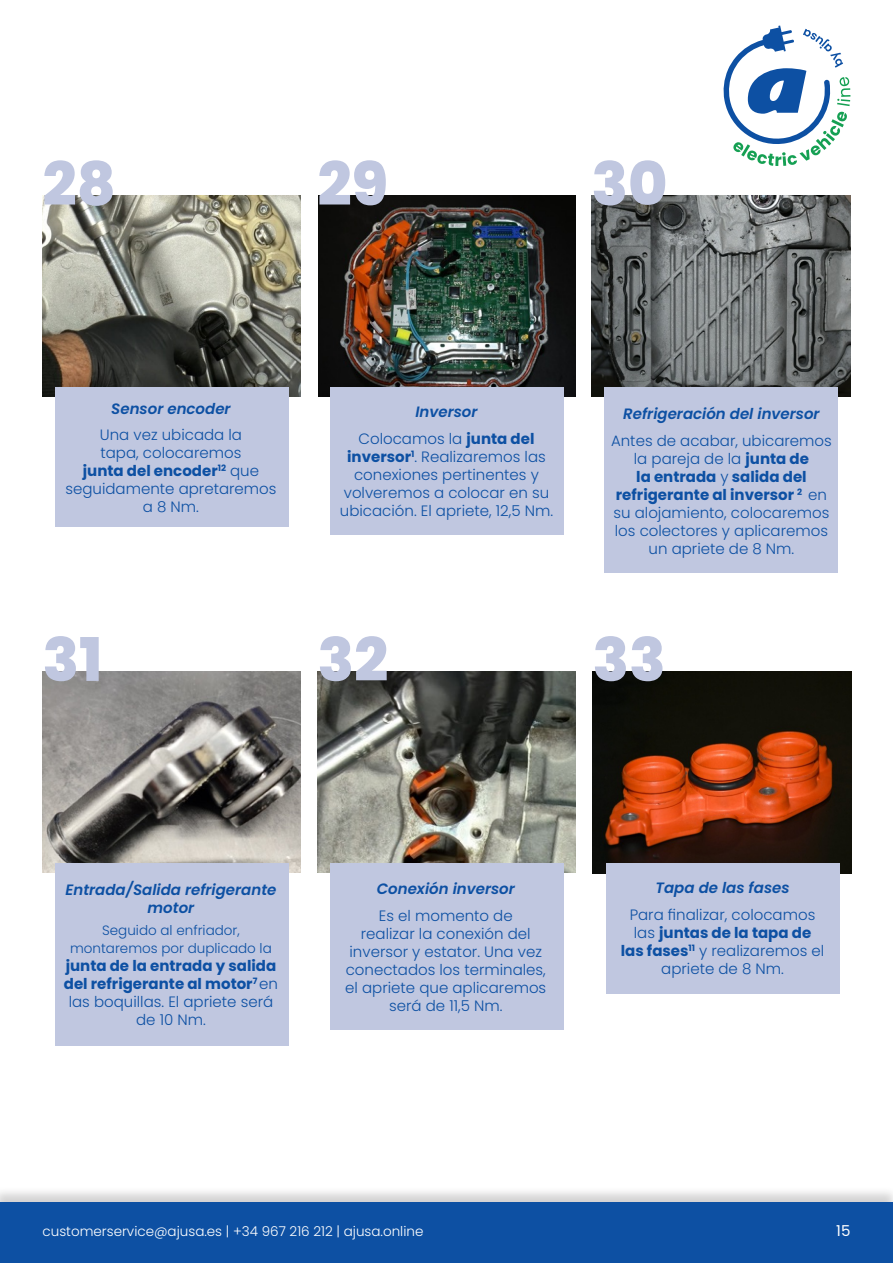
<style>
.page{position:relative;width:893px;height:1263px;background:#fff}
.page>*{position:absolute;margin:0;border:0;box-sizing:border-box;transform-origin:0 0}
.t1{font:800 60px "Poppins";color:#c0c7e0}
.t2{font:300 15px/18px "Poppins";color:#0d50a3;text-align:center}
.t3{font:italic 600 15px/18px "Poppins";color:#0d50a3;text-align:center}
.t4{font:700 15px/18px "Poppins";color:#0d50a3;text-align:center}
.t5{font:15px "Poppins";color:#fff}
.t6{font:300 13.5px "Poppins";color:#fff}
.t7{font:300 13.5px/18px "Poppins";color:#0d50a3;text-align:center}
.s1{font-weight:700}
.s2{font-weight:300}
</style>
<div class="page">
<div style="left:0;top:1186px;width:893px;height:77px;background:#231f20;opacity:.2"></div>
<div style="left:0;top:1203px;width:893px;height:60px;background:#0d50a3"></div>
<svg style="left:723px;top:26px;width:127px;height:140px"></svg>
<img style="left:43px;top:672px;width:257px;height:201px">
<img style="left:591px;top:196px;width:259px;height:201px">
<div style="left:604px;top:387px;width:234px;height:186px;background:#c0c7e0"></div>
<div style="left:55px;top:863px;width:233px;height:182px;background:#c0c7e0"></div>
<img style="left:592px;top:671px;width:259px;height:202px">
<img style="left:317px;top:671px;width:258px;height:201px">
<div style="left:330px;top:863px;width:233px;height:167px;background:#c0c7e0"></div>
<div style="left:606px;top:863px;width:233px;height:131px;background:#c0c7e0"></div>
<img style="left:318px;top:196px;width:257px;height:201px">
<div style="left:330px;top:387px;width:233px;height:148px;background:#c0c7e0"></div>
<img style="left:43px;top:195px;width:257px;height:201px">
<div style="left:55px;top:387px;width:233px;height:140px;background:#c0c7e0"></div>
<p class="t1" style="left:43px;top:149px;width:75px">28</p>
<p class="t1" style="left:317px;top:149px;width:72px">29</p>
<p class="t1" style="left:591px;top:149px;width:78px">30</p>
<p class="t3" style="left:111px;top:400px;width:121px">Sensor encoder</p>
<p class="t2" style="left:65px;top:426px;width:213px">Una vez ubicada la<br>tapa, colocaremos<br><span class="s1">junta del encoder</span><sup>12</sup> que seguidamente apretaremos a 8 Nm.</p>
<p class="t1" style="left:43px;top:625px;width:61px">31</p>
<p class="t3" style="left:415px;top:403px;width:64px">Inversor</p>
<p class="t2" style="left:340px;top:429px;width:215px">Colocamos la <span class="s1">junta del inversor</span><sup>1</sup>. Realizaremos las conexiones pertinentes y volveremos a colocar en su ubicación. El apriete, 12,5 Nm.</p>
<p class="t3" style="left:623px;top:405px;width:198px">Refrigeración del inversor</p>
<p class="t2" style="left:611px;top:432px;width:222px">Antes de acabar, ubicaremos la pareja de la <span class="s1">junta de<br>la entrada</span> y <span class="s1">salida del refrigerante al inversor</span> <sup>2</sup> en su alojamiento, colocaremos los colectores y aplicaremos un apriete de 8 Nm.</p>
<p class="t1" style="left:317px;top:625px;width:72px">32</p>
<p class="t1" style="left:592px;top:625px;width:75px">33</p>
<p class="t3" style="left:65px;top:881px;width:212px">Entrada/Salida refrigerante motor</p>
<p class="t7" style="left:70px;top:922px;width:203px">Seguido al enfriador, montaremos por duplicado la</p>
<p class="t4" style="left:64px;top:957px;width:216px">junta de la entrada y salida del refrigerante al motor<sup>7</sup> <span class="s2">en las boquillas. El apriete será de 10 Nm.</span></p>
<p class="t3" style="left:377px;top:880px;width:140px">Conexión inversor</p>
<p class="t2" style="left:345px;top:907px;width:202px">Es el momento de<br>realizar la conexión del inversor y estator. Una vez conectados los terminales, el apriete que aplicaremos será de 11,5 Nm.</p>
<p class="t3" style="left:655px;top:879px;width:136px">Tapa de las fases</p>
<p class="t2" style="left:621px;top:906px;width:205px">Para finalizar, colocamos las <span class="s1">juntas de la tapa de las fases</span><sup>11</sup> y realizaremos el apriete de 8 Nm.</p>
<p class="t6" style="left:43px;top:1223px;width:382px">customerservice@ajusa.es | +34 967 216 212 | ajusa.online</p>
<p class="t5" style="left:836px;top:1222px;width:16px">15</p>
</div>
